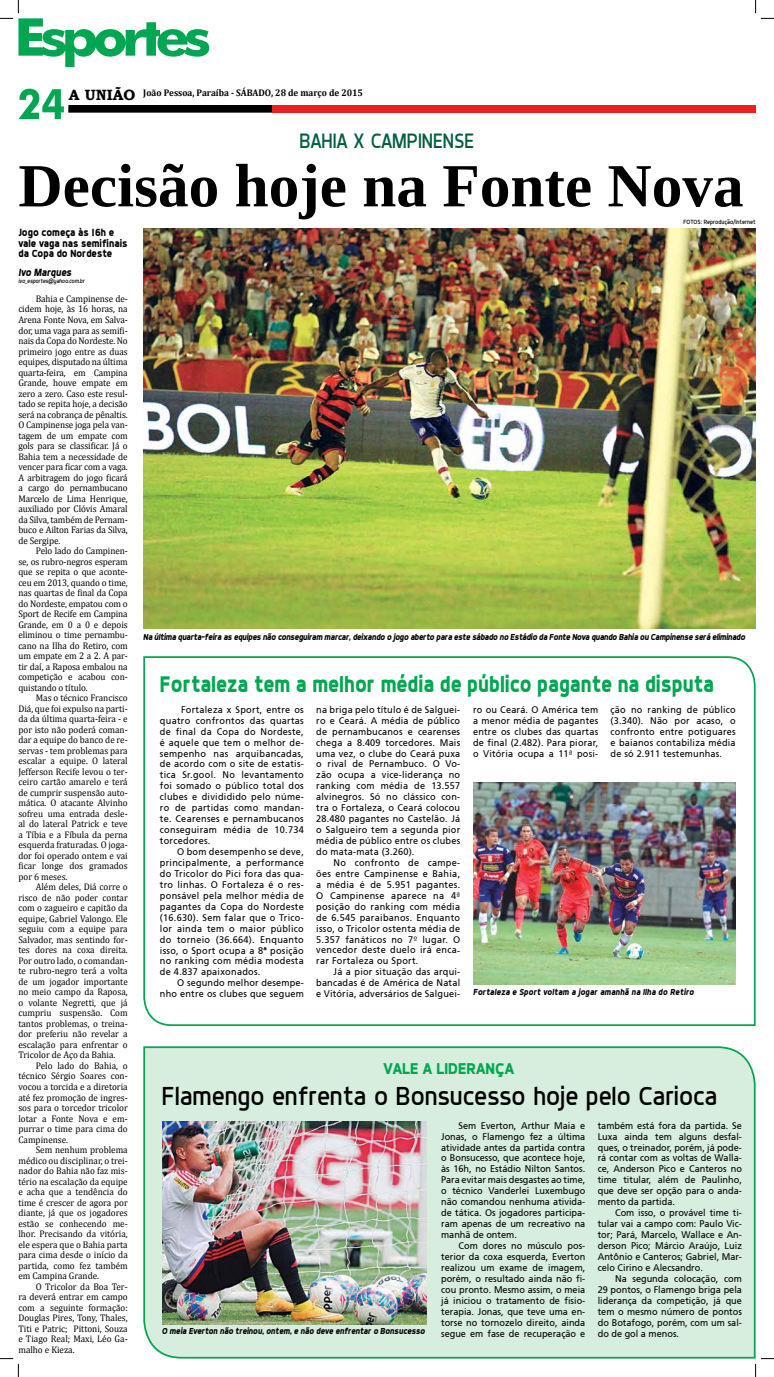
<style>
.page{position:relative;width:774px;height:1377px;background:#fff}
.page>*{position:absolute;margin:0;border:0;box-sizing:border-box;transform-origin:0 0}
.t1{font:700 61.25px "Liberation Serif";color:#000}
.t2{font:26.25px "Dyno";color:#000}
.t3{font:700 22.75px "Dyno";color:#00a651;scale:.9 1}
.t4{font:21px "Dyno";color:#005e3e;scale:.95 1}
.t5{font:700 15.75px "Dyno";color:#00a651}
.t6{font:700 10.5px/10.5px "Dyno";color:#000;scale:.95 1}
.t7{font:italic 700 10.5px "Dyno";letter-spacing:-.01em;color:#000;scale:.95 1}
.t8{font:9.62px/10.9px "Frutiger";letter-spacing:.02em;color:#000;text-align:justify;scale:.95 1}
.t9{font:9.62px/10.5px "Cambria";color:#000;text-align:justify;scale:.95 1}
.t10{font:700 9.62px "Cambria";color:#000;scale:.95 1}
.t11{font:italic 700 8.75px "Dyno";letter-spacing:-.03em;color:#000;scale:.95 1}
.t12{font:italic 700 8.75px "Dyno";letter-spacing:-.01em;color:#000;scale:.95 1}
.t13{font:italic 700 8.75px "Dyno";letter-spacing:.01em;color:#000;scale:.95 1}
.t14{font:italic 6.12px "Dyno";letter-spacing:-.01em;color:#000;scale:.95 1}
.t15{font:6.12px "Dyno";color:#000}
.s1{font-family:"Bookman Old Style";font-size:14.88px}
.s2{font-family:"Cambria"}
</style>
<div class="page">
<svg style="left:18px;top:89px;width:46px;height:30px"></svg>
<div style="left:69px;top:106px;width:202px;height:6px;background:#000"></div>
<div style="left:68px;top:105px;width:204px;height:8px;border:1px solid #000"></div>
<div style="left:272px;top:105px;width:483px;height:8px;background:#ed1d24"></div>
<img style="left:143px;top:229px;width:612px;height:400px">
<div style="left:143px;top:1046px;width:612px;height:312px;background:#d7eddd"></div>
<img style="left:162px;top:1121px;width:264px;height:202px">
<img style="left:143px;top:656px;width:612px;height:370px">
<svg style="left:0;top:0;width:209px;height:67px"></svg>
<svg style="left:0;top:1358px;width:19px;height:18px"></svg>
<svg style="left:755px;top:0;width:18px;height:19px"></svg>
<svg style="left:754px;top:1357px;width:19px;height:19px"></svg>
<p class="t10" style="left:69px;top:86px;width:311px"><span class="s1">A UNIÃO</span> João Pessoa, Paraíba - SÁBADO, 28 de março de 2015</p>
<h3 class="t4" style="left:299px;top:129px;width:185px">BAHIA X CAMPINENSE</h3>
<h1 class="t1" style="left:18px;top:144px;width:726px">Decisão hoje na Fonte Nova</h1>
<p class="t15" style="left:683px;top:218px;width:74px">FOTOS: Reprodução/Internet</p>
<p class="t6" style="left:18px;top:227px;width:116px">Jogo começa às 16h e vale vaga nas semifinais da Copa do Nordeste</p>
<p class="t7" style="left:18px;top:266px;width:57px">Ivo Marques</p>
<p class="t14" style="left:18px;top:277px;width:71px">ivo_esportes@yahoo.com.br</p>
<p class="t9" style="left:18px;top:293px;width:117px;text-indent:17px">Bahia e Campinense de&shy;cidem hoje, às 16 horas, na Arena Fonte Nova, em Salva&shy;dor, uma vaga para as semifi&shy;nais da Copa do Nordeste. No primeiro jogo entre as duas equipes, disputado na última quarta-feira, em Campina Grande, houve empate em zero a zero. Caso este resul&shy;tado se repita hoje, a decisão será na cobrança de pênaltis.<br>O Campinense joga pela van&shy;tagem de um empate com gols para se classificar. Já o Bahia tem a necessidade de vencer para ficar com a vaga.<br>A arbitragem do jogo ficará a cargo do pernambucano Marcelo de Lima Henrique, auxiliado por Clóvis Amaral da Silva, também de Pernam&shy;buco e Ailton Farias da Silva, de Sergipe.</p>
<p class="t9" style="left:18px;top:545px;width:117px;text-indent:17px">Pelo lado do Campinen&shy;se, os rubro-negros esperam que se repita o que aconte&shy;ceu em 2013, quando o time, nas quartas de final da Copa do Nordeste, empatou com o Sport de Recife em Campina Grande, em 0 a 0 e depois eliminou o time pernambu&shy;cano na Ilha do Retiro, com um empate em 2 a 2. A par&shy;tir daí, a Raposa embalou na competição e acabou con&shy;quistando o título.</p>
<p class="t9" style="left:18px;top:692px;width:117px;text-indent:17px">Mas o técnico Francisco Diá, que foi expulso na parti&shy;da da última quarta-feira - e por isto não poderá coman&shy;dar a equipe do banco de re&shy;servas - tem problemas para escalar a equipe. O lateral Jefferson Recife levou o ter&shy;ceiro cartão amarelo e terá de cumprir suspensão auto&shy;mática. O atacante Alvinho sofreu uma entrada desle&shy;al do lateral Patrick e teve a Tíbia e a Fíbula da perna esquerda fraturadas. O joga&shy;dor foi operado ontem e vai ficar longe dos gramados por 6 meses.</p>
<p class="t9" style="left:18px;top:881px;width:117px;text-indent:17px">Além deles, Diá corre o risco de não poder contar com o zagueiro e capitão da equipe, Gabriel Valongo. Ele seguiu com a equipe para Salvador, mas sentindo for&shy;tes dores na coxa direita.<br>Por outro lado, o comandan&shy;te rubro-negro terá a volta de um jogador importante no meio campo da Raposa, o volante Negretti, que já cumpriu suspensão. Com tantos problemas, o treina&shy;dor preferiu não revelar a escalação para enfrentar o Tricolor de Aço da Bahia.</p>
<p class="t9" style="left:18px;top:1060px;width:117px;text-indent:17px">Pelo lado do Bahia, o técnico Sérgio Soares con&shy;vocou a torcida e a diretoria até fez promoção de ingres&shy;sos para o torcedor tricolor lotar a Fonte Nova e em&shy;purrar o time para cima do Campinense.</p>
<p class="t9" style="left:18px;top:1144px;width:117px;text-indent:17px">Sem nenhum problema médico ou disciplinar, o trei&shy;nador do Bahia não faz mis&shy;tério na escalação da equipe e acha que a tendência do time é crescer de agora por diante, já que os jogadores estão se conhecendo me&shy;lhor. Precisando da vitória, ele espera que o Bahia parta para cima desde o início da partida, como fez também em Campina Grande.</p>
<p class="t9" style="left:18px;top:1280px;width:117px;text-indent:17px">O Tricolor da Boa Ter&shy;ra deverá entrar em campo com a seguinte formação:<br>Douglas Pires, Tony, Thales, Titi e Patric; Pittoni, Souza e Tiago Real; Maxi, Léo Ga&shy;malho e Kieza.</p>
<p class="t11" style="left:143px;top:631px;width:635px">Na última quarta-feira as equipes não conseguiram marcar, deixando o jogo aberto para este sábado no Estádio da Fonte Nova quando Bahia ou Campinense será eliminado</p>
<h3 class="t3" style="left:160px;top:670px;width:617px">Fortaleza tem a melhor média de público pagante na disputa</h3>
<p class="t8" style="left:473px;top:704px;width:133px">ro ou Ceará. O América tem a menor média de pagantes entre os clubes das quartas de final (2.482). Para piorar, o Vitória ocupa a 11<span class="s2">ª</span> posi-</p>
<p class="t8" style="left:610px;top:704px;width:133px">ção no ranking de público (3.340). Não por acaso, o confronto entre potiguares e baianos contabiliza média de só 2.911 testemunhas.</p>
<p class="t8" style="left:160px;top:704px;width:153px;text-indent:21px">Fortaleza x Sport, entre os quatro confrontos das quartas de final da Copa do Nordeste, é aquele que tem o melhor de&shy;sempenho nas arquibancadas, de acordo com o site de estatis&shy;tica Sr.gool. No levantamento foi somado o público total dos clubes e divididido pelo núme&shy;ro de partidas como mandan&shy;te. Cearenses e pernambucanos conseguiram média de 10.734 torcedores.</p>
<p class="t8" style="left:160px;top:846px;width:153px;text-indent:17px">O bom desempenho se deve, principalmente, a performance do Tricolor do Pici fora das qua&shy;tro linhas. O Fortaleza é o res&shy;ponsável pela melhor média de pagantes da Copa do Nordeste (16.630). Sem falar que o Trico&shy;lor ainda tem o maior público do torneio (36.664). Enquanto isso, o Sport ocupa a 8ª posição no ranking com média modesta de 4.837 apaixonados.</p>
<p class="t8" style="left:160px;top:977px;width:153px;text-align:right">O segundo melhor desempe&shy;nho entre os clubes que seguem</p>
<p class="t8" style="left:316px;top:704px;width:153px">na briga pelo título é de Salguei&shy;ro e Ceará. A média de público de pernambucanos e cearenses chega a 8.409 torcedores. Mais uma vez, o clube do Ceará puxa o rival de Pernambuco. O Vo&shy;zão ocupa a vice-liderança no ranking com média de 13.557 alvinegros. Só no clássico con&shy;tra o Fortaleza, o Ceará colocou 28.480 pagantes no Castelão. Já o Salgueiro tem a segunda pior média de público entre os clubes do mata-mata (3.260).</p>
<p class="t8" style="left:316px;top:857px;width:153px;text-indent:17px">No confronto de campe&shy;ões entre Campinense e Bahia, a média é de 5.951 pagantes.<br>O Campinense aparece na 4<span class="s2">ª </span>posição do ranking com média de 6.545 paraibanos. Enquanto isso, o Tricolor ostenta média de 5.357 fanáticos no 7<span class="s2">º</span> lugar. O vencedor deste duelo irá enca&shy;rar Fortaleza ou Sport.</p>
<p class="t8" style="left:316px;top:966px;width:153px;text-indent:17px">Já a pior situação das arqui&shy;bancadas é de América de Natal e Vitória, adversários de Salguei-</p>
<p class="t13" style="left:473px;top:986px;width:234px">Fortaleza e Sport voltam a jogar amanhã na Ilha do Retiro</p>
<h3 class="t5" style="left:383px;top:1058px;width:132px">VALE A LIDERANÇA</h3>
<h2 class="t2" style="left:162px;top:1080px;width:557px">Flamengo enfrenta o Bonsucesso hoje pelo Carioca</h2>
<p class="t12" style="left:162px;top:1325px;width:278px">O meia Everton não treinou, ontem, e não deve enfrentar o Bonsucesso</p>
<p class="t8" style="left:441px;top:1119px;width:153px;text-indent:17px">Sem Everton, Arthur Maia e Jonas, o Flamengo fez a última atividade antes da partida contra o Bonsucesso, que acontece hoje, às 16h, no Estádio Nilton Santos.<br>Para evitar mais desgastes ao time, o técnico Vanderlei Luxembugo não comandou nenhuma ativida&shy;de tática. Os jogadores participa&shy;ram apenas de um recreativo na manhã de ontem.</p>
<p class="t8" style="left:441px;top:1239px;width:153px;text-indent:17px">Com dores no músculo pos&shy;terior da coxa esquerda, Everton realizou um exame de imagem, porém, o resultado ainda não fi&shy;cou pronto. Mesmo assim, o meia já iniciou o tratamento de fisio&shy;terapia. Jonas, que teve uma en&shy;torse no tornozelo direito, ainda segue em fase de recuperação e</p>
<p class="t8" style="left:597px;top:1119px;width:153px">também está fora da partida. Se Luxa ainda tem alguns desfal&shy;ques, o treinador, porém, já pode&shy;rá contar com as voltas de Walla&shy;ce, Anderson Pico e Canteros no time titular, além de Paulinho, que deve ser opção para o anda&shy;mento da partida.</p>
<p class="t8" style="left:597px;top:1207px;width:153px;text-indent:17px">Com isso, o provável time ti&shy;tular vai a campo com: Paulo Vic&shy;tor; Pará, Marcelo, Wallace e An&shy;derson Pico; Márcio Araújo, Luiz Antônio e Canteros; Gabriel, Mar&shy;celo Cirino e Alecsandro.</p>
<p class="t8" style="left:597px;top:1272px;width:153px;text-indent:17px">Na segunda colocação, com 29 pontos, o Flamengo briga pela liderança da competição, já que tem o mesmo número de pontos do Botafogo, porém, com um sal&shy;do de gol a menos.</p>
</div>
